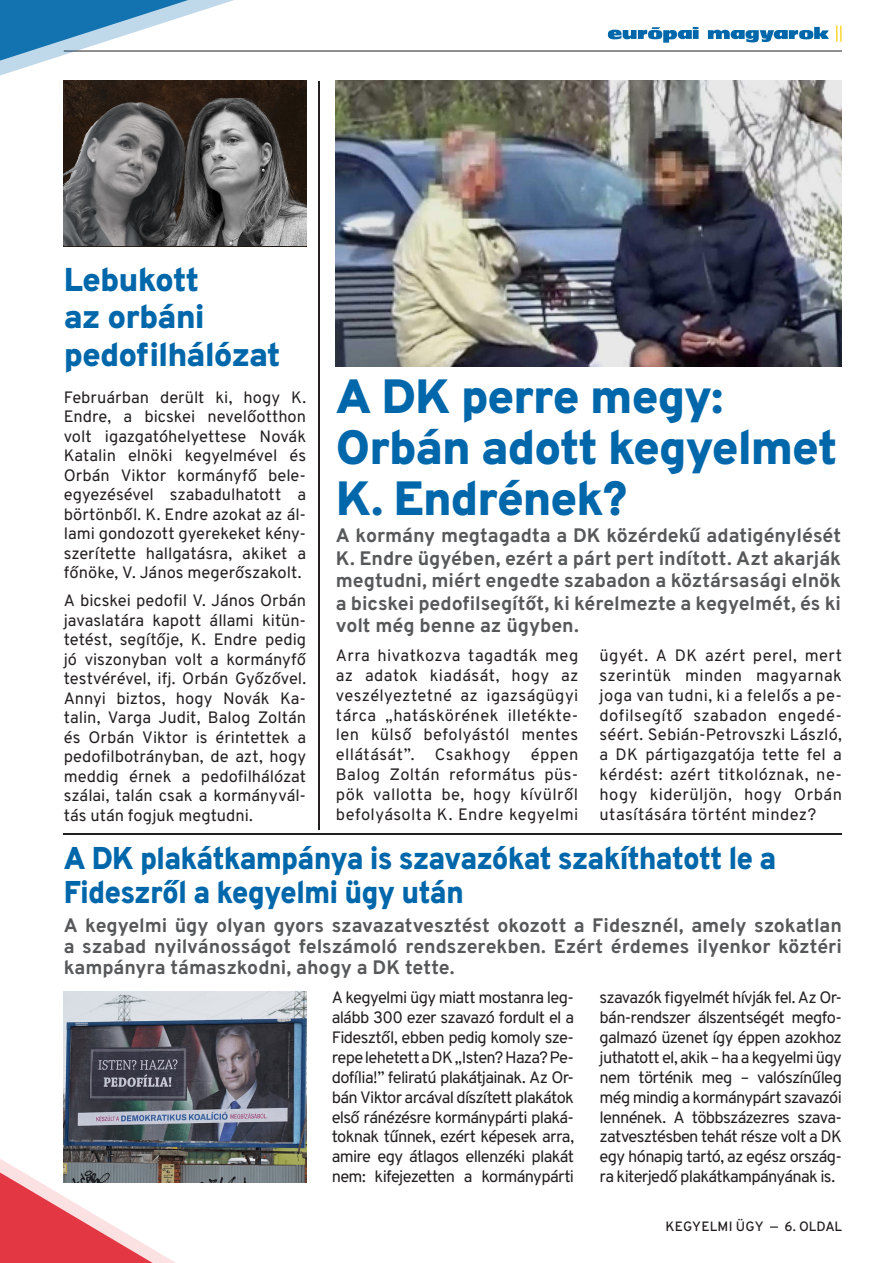
<style>
.page{position:relative;width:893px;height:1263px;background:#fff}
.page>*{position:absolute;margin:0;border:0;box-sizing:border-box;transform-origin:0 0}
.t1{font:900 48px/51px "Overpass";letter-spacing:-.03em;color:#0067aa}
.t2{font:900 33px/37.5px "Overpass";letter-spacing:-.03em;color:#0067aa}
.t3{font:900 31.5px/34.5px "Overpass";letter-spacing:-.03em;color:#0067aa;scale:.93 1}
.t4{font:700 19.5px/22.5px "Overpass";letter-spacing:-.005em;color:#57585a;text-align:justify}
.t5{font:16.5px/19.5px "Overpass";color:#231f20;text-align:justify}
.t6{font:500 13.5px "Overpass";letter-spacing:.005em;color:#231f20}
</style>
<div class="page">
<hr style="left:64px;top:51px;width:778px;height:1px;background:#231f20">
<svg style="left:836px;top:25px;width:5px;height:17px"></svg>
<hr style="left:64px;top:833px;width:778px;height:1px;background:#231f20">
<img style="left:336px;top:81px;width:506px;height:286px">
<img style="left:64px;top:992px;width:242px;height:127px">
<hr style="left:318px;top:81px;width:1px;height:748px;background:#231f20">
<img style="left:64px;top:85px;width:242px;height:162px">
<svg style="left:0;top:1119px;width:307px;height:144px"></svg>
<svg style="left:0;top:68px;width:614px;height:17px"></svg>
<svg style="left:0;top:0;width:829px;height:68px"></svg>
<img style="left:64px;top:91px;width:151px;height:155px">
<img style="left:152px;top:99px;width:154px;height:147px">
<p class="t2" style="left:64px;top:259px;width:218px">Lebukott<br>az orbáni pedofilhálózat</p>
<p class="t5" style="left:64px;top:387px;width:244px">Februárban derült ki, hogy K.<br>Endre, a bicskei nevelőotthon volt igazgatóhelyettese Novák Katalin elnöki kegyelmével és Orbán Viktor kormányfő bele&shy;egyezésével szabadulhatott a börtönből. K. Endre azokat az ál&shy;lami gondozott gyerekeket kény&shy;szerítette hallgatásra, akiket a főnöke, V. János megerőszakolt.</p>
<p class="t5" style="left:64px;top:590px;width:244px">A bicskei pedofil V. János Orbán javaslatára kapott állami kitün&shy;tetést, segítője, K. Endre pedig jó viszonyban volt a kormányfő testvérével, ifj. Orbán Győzővel.<br>Annyi biztos, hogy Novák Ka&shy;talin, Varga Judit, Balog Zoltán és Orbán Viktor is érintettek a pedofilbotrányban, de azt, hogy meddig érnek a pedofilhálózat szálai, talán csak a kormányvál&shy;tás után fogjuk megtudni.</p>
<p class="t1" style="left:336px;top:369px;width:503px">A DK perre megy:<br>Orbán adott kegyelmet<br>K. Endrének?</p>
<p class="t4" style="left:336px;top:524px;width:507px">A kormány megtagadta a DK közérdekű adatigénylését K. Endre ügyében, ezért a párt pert indított. Azt akarják megtudni, miért engedte szabadon a köztársasági elnök a bicskei pedofilsegítőt, ki kérelmezte a kegyelmét, és ki volt még benne az ügyben.</p>
<p class="t5" style="left:336px;top:645px;width:244px">Arra hivatkozva tagadták meg az adatok kiadását, hogy az veszélyeztetné az igazságügyi tárca „hatáskörének illetékte&shy;len külső befolyástól mentes ellátását”. Csakhogy éppen Balog Zoltán református püs&shy;pök vallotta be, hogy kívülről befolyásolta K. Endre kegyelmi</p>
<p class="t5" style="left:600px;top:645px;width:244px">ügyét. A DK azért perel, mert szerintük minden magyarnak joga van tudni, ki a felelős a pe&shy;dofilsegítő szabadon engedé&shy;séért. Sebián-Petrovszki László, a DK pártigazgatója tette fel a kérdést: azért titkolóznak, ne&shy;hogy kiderüljön, hogy Orbán utasítására történt mindez?</p>
<p class="t3" style="left:64px;top:839px;width:768px">A DK plakátkampánya is szavazókat szakíthatott le a<br>Fideszről a kegyelmi ügy után</p>
<p class="t4" style="left:64px;top:914px;width:780px;line-height:21px">A kegyelmi ügy olyan gyors szavazatvesztést okozott a Fidesznél, amely szokatlan a szabad nyilvánosságot felszámoló rendszerekben. Ezért érdemes ilyenkor köztéri kampányra támaszkodni, ahogy a DK tette.</p>
<p class="t5" style="left:332px;top:987px;width:244px;line-height:20px">A kegyelmi ügy miatt mostanra leg&shy;alább 300 ezer szavazó fordult el a Fidesztől, ebben pedig komoly sze&shy;repe lehetett a DK „Isten? Haza? Pe&shy;dofília!” feliratú plakátjainak. Az Or&shy;bán Viktor arcával díszített plakátok első ránézésre kormánypárti plaká&shy;toknak tűnnek, ezért képesek arra, amire egy átlagos ellenzéki plakát nem: kifejezetten a kormánypárti</p>
<p class="t5" style="left:600px;top:987px;width:244px;line-height:20px">szavazók figyelmét hívják fel. Az Or&shy;bán-rendszer álszentségét megfo&shy;galmazó üzenet így éppen azokhoz juthatott el, akik – ha a kegyelmi ügy nem történik meg – valószínűleg még mindig a kormánypárt szavazói lennének. A többszázezres szava&shy;zatvesztésben tehát része volt a DK egy hónapig tartó, az egész ország&shy;ra kiterjedő plakátkampányának is.</p>
<p class="t6" style="left:666px;top:1215px;width:178px">KEGYELMI ÜGY — 6. OLDAL</p>
</div>
